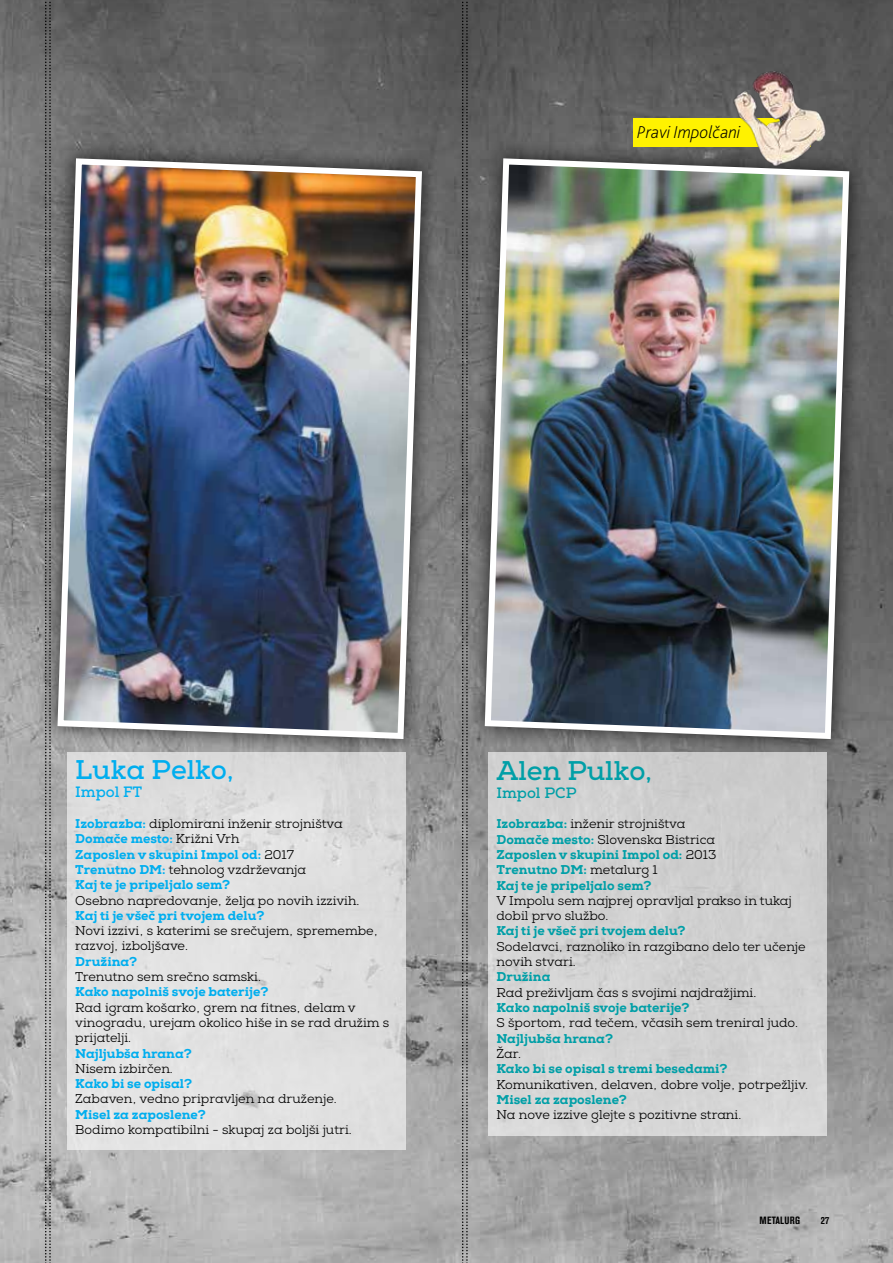
<style>
.page{position:relative;width:893px;height:1263px;background:#fff}
.page>*{position:absolute;margin:0;border:0;box-sizing:border-box;transform-origin:0 0}
.t1{font:700 27px "Nexa Slab";color:#009fa7}
.t2{font:700 27px "Nexa Slab";color:#00aeef}
.t3{font:italic 200 18px "Bliss 2";color:#000}
.t4{font:700 15px "Nexa Slab";color:#009fa7}
.t5{font:700 15px "Nexa Slab";color:#00aeef}
.t6{font:12.75px/15.3px "Nexa Slab";color:#000}
.t7{font:800 12.75px/15.3px "Nexa Slab";color:#009fa7}
.t8{font:800 12.75px/15.3px "Nexa Slab";color:#00aeef}
.t9{font:700 condensed 10.5px "Akzidenz Grotesk BQ";letter-spacing:.02em;color:#000}
.s1{font-weight:400;color:#000}
</style>
<div class="page">
<img style="left:0;top:0;width:893px;height:1263px">
<div style="left:466px;top:140px;width:402px;height:617px;background:#000;opacity:.75"></div>
<img style="left:482px;top:155px;width:370px;height:587px">
<div style="left:39px;top:140px;width:401px;height:617px;background:#000;opacity:.75"></div>
<img style="left:54px;top:155px;width:371px;height:587px">
<div style="left:488px;top:752px;width:339px;height:384px;background:#d2d2d2"></div>
<div style="left:67px;top:752px;width:338px;height:397px;background:#e0e0e0"></div>
<div style="left:633px;top:118px;width:177px;height:29px;background:#fff200"></div>
<img style="left:732px;top:68px;width:97px;height:104px">
<svg style="left:462px;top:0;width:6px;height:1263px;background:#6d6d6d"></svg>
<svg style="left:45px;top:0;width:6px;height:1263px;background:#7a7a7a"></svg>
<h2 class="t3" style="left:637px;top:121px;width:105px">Pravi Impolčani</h2>
<h1 class="t2" style="left:75px;top:754px;width:160px">Luka Pelko,</h1>
<p class="t5" style="left:75px;top:783px;width:69px">Impol FT</p>
<p class="t8" style="left:75px;top:816px;width:269px">Izobrazba: <span class="s1">diplomirani inženir strojništva<br></span>Domače mesto: <span class="s1">Križni Vrh<br></span>Zaposlen v skupini Impol od: <span class="s1">2017<br></span>Trenutno DM: <span class="s1">tehnolog vzdrževanja<br></span>Kaj te je pripeljalo sem?</p>
<p class="t6" style="left:75px;top:893px;width:286px">Osebno napredovanje, želja po novih izzivih.</p>
<p class="t8" style="left:75px;top:908px;width:191px">Kaj ti je všeč pri tvojem delu?</p>
<p class="t6" style="left:75px;top:923px;width:304px">Novi izzivi, s katerimi se srečujem, spremembe, razvoj, izboljšave.</p>
<p class="t8" style="left:75px;top:954px;width:63px">Družina?</p>
<p class="t6" style="left:75px;top:969px;width:187px">Trenutno sem srečno samski.</p>
<p class="t8" style="left:75px;top:984px;width:195px">Kako napolniš svoje baterije?</p>
<p class="t6" style="left:75px;top:1000px;width:316px">Rad igram košarko, grem na fitnes, delam v vinogradu, urejam okolico hiše in se rad družim s prijatelji.</p>
<p class="t8" style="left:75px;top:1045px;width:118px">Najljubša hrana?</p>
<p class="t6" style="left:75px;top:1061px;width:99px">Nisem izbirčen.</p>
<p class="t8" style="left:75px;top:1076px;width:118px">Kako bi se opisal?</p>
<p class="t6" style="left:75px;top:1092px;width:263px">Zabaven, vedno pripravljen na druženje.</p>
<p class="t8" style="left:75px;top:1107px;width:132px">Misel za zaposlene?</p>
<p class="t6" style="left:75px;top:1122px;width:278px">Bodimo kompatibilni - skupaj za boljši jutri.</p>
<h1 class="t1" style="left:496px;top:754px;width:157px">Alen Pulko,</h1>
<p class="t4" style="left:496px;top:783px;width:82px">Impol PCP</p>
<p class="t7" style="left:496px;top:816px;width:221px">Izobrazba: <span class="s1">inženir strojništva<br></span>Domače mesto: <span class="s1">Slovenska Bistrica<br></span>Zaposlen v skupini Impol od: <span class="s1">2013<br></span>Trenutno DM: <span class="s1">metalurg 1<br></span>Kaj te je pripeljalo sem?</p>
<p class="t6" style="left:496px;top:893px;width:297px">V Impolu sem najprej opravljal prakso in tukaj dobil prvo službo.</p>
<p class="t7" style="left:496px;top:923px;width:191px">Kaj ti je všeč pri tvojem delu?</p>
<p class="t6" style="left:496px;top:939px;width:311px">Sodelavci, raznoliko in razgibano delo ter učenje novih stvari.</p>
<p class="t7" style="left:496px;top:969px;width:55px">Družina</p>
<p class="t6" style="left:496px;top:985px;width:261px">Rad preživljam čas s svojimi najdražjimi.</p>
<p class="t7" style="left:496px;top:1000px;width:195px">Kako napolniš svoje baterije?</p>
<p class="t6" style="left:496px;top:1015px;width:303px">S športom, rad tečem, včasih sem treniral judo.</p>
<p class="t7" style="left:496px;top:1030px;width:118px">Najljubša hrana?</p>
<p class="t6" style="left:496px;top:1046px;width:26px">Žar.</p>
<p class="t7" style="left:496px;top:1061px;width:233px">Kako bi se opisal s tremi besedami?</p>
<p class="t6" style="left:496px;top:1077px;width:313px">Komunikativen, delaven, dobre volje, potrpežljiv.</p>
<p class="t7" style="left:496px;top:1092px;width:132px">Misel za zaposlene?</p>
<p class="t6" style="left:496px;top:1107px;width:246px">Na nove izzive glejte s pozitivne strani.</p>
<p class="t9" style="left:759px;top:1214px;width:42px">METALURG</p>
<p class="t9" style="left:821px;top:1214px;width:10px">27</p>
</div>
